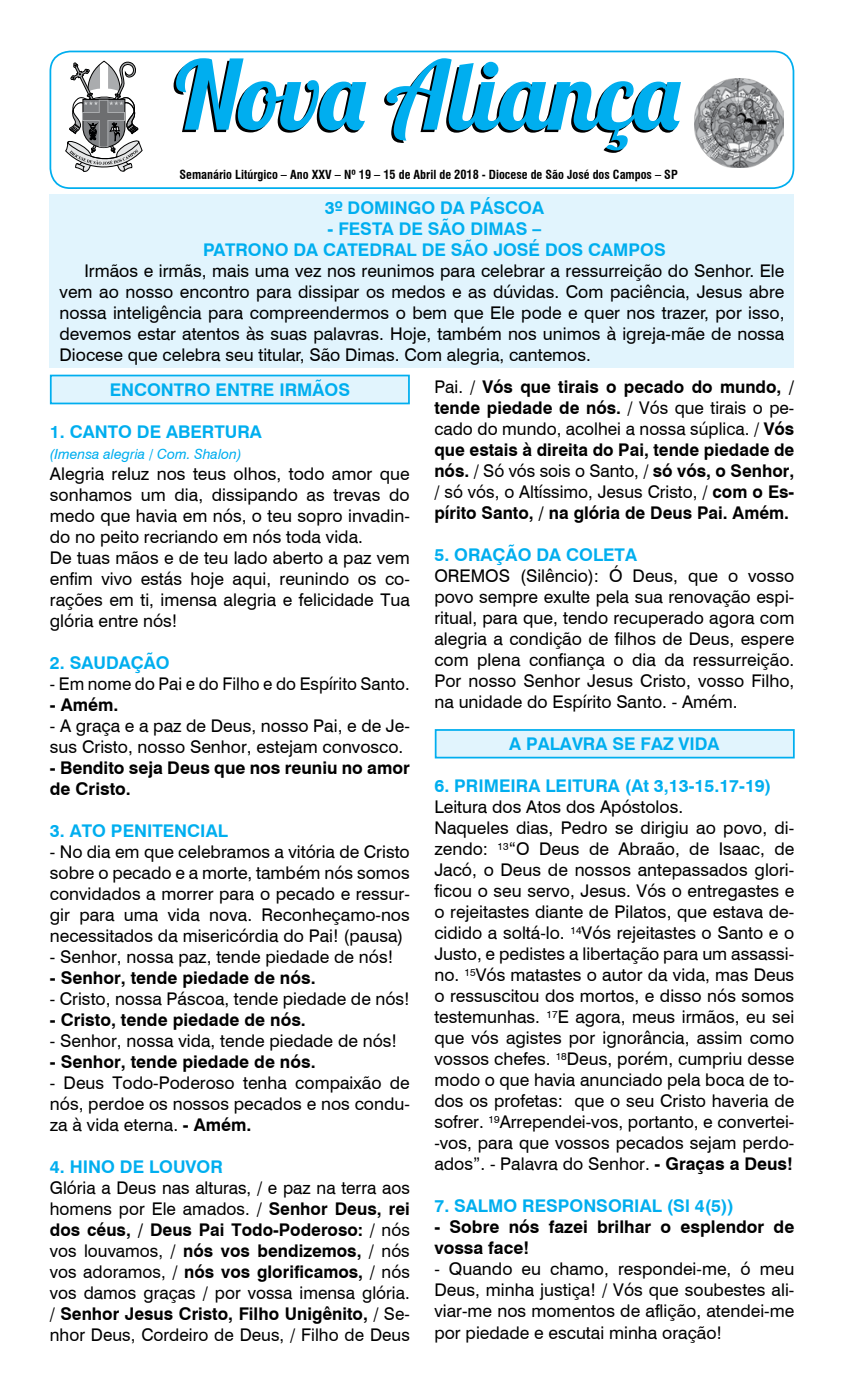
<style>
.page{position:relative;width:844px;height:1389px;background:#fff}
.page>*{position:absolute;margin:0;border:0;box-sizing:border-box;transform-origin:0 0}
.t1{font:95.2px "Lobster 1.4";color:#00aeef}
.t2{font:17.5px/21px "Swiss 721 BT";color:#000;text-align:justify}
.t3{font:700 17.5px/21px "Swiss 721 BT";color:#000}
.t4{font:700 17.5px/21px "Swiss 721 BT";color:#00aeef;text-align:center}
.t5{font:italic 14px "Swiss 721 BT";color:#00aeef}
.t6{font:700 condensed 12.25px "Swiss 721 BT";color:#000}
.s1{font-weight:700}
.s2{font-weight:400}
</style>
<div class="page">
<div style="left:434px;top:729px;width:360px;height:29px;background:#e1f4fd;border:2px solid #00aeef"></div>
<div style="left:50px;top:375px;width:360px;height:29px;background:#e1f4fd;border:2px solid #00aeef"></div>
<div style="left:49px;top:51px;width:745px;height:138px;border:2px solid #00aeef;border-radius:20px"></div>
<svg style="left:65px;top:60px;width:77px;height:112px"></svg>
<div style="left:50px;top:195px;width:744px;height:173px;background:#e1f4fd"></div>
<img style="left:694px;top:79px;width:89px;height:88px">
<h1 class="t1" style="left:175px;top:35px;width:505px">Nova Aliança</h1>
<p class="t6" style="left:179px;top:167px;width:499px">Semanário Litúrgico – Ano XXV – Nº 19 – 15 de Abril de 2018 - Diocese de São José dos Campos – SP</p>
<p class="t4" style="left:324px;top:197px;width:221px">3º DOMINGO DA PÁSCOA</p>
<p class="t4" style="left:203px;top:218px;width:464px">- FESTA DE SÃO DIMAS –<br>PATRONO DA CATEDRAL DE SÃO JOSÉ DOS CAMPOS</p>
<p class="t2" style="left:60px;top:260px;width:726px;text-indent:25px">Irmãos e irmãs, mais uma vez nos reunimos para celebrar a ressurreição do Senhor. Ele vem ao nosso encontro para dissipar os medos e as dúvidas. Com paciência, Jesus abre nossa inteligência para compreendermos o bem que Ele pode e quer nos trazer, por isso, devemos estar atentos às suas palavras. Hoje, também nos unimos à igreja-mãe de nossa Diocese que celebra seu titular, São Dimas. Com alegria, cantemos.</p>
<p class="t4" style="left:110px;top:379px;width:242px">ENCONTRO ENTRE IRMÃOS</p>
<p class="t4" style="left:50px;top:421px;width:213px">1. CANTO DE ABERTURA</p>
<p class="t5" style="left:50px;top:444px;width:193px">(Imensa alegria / Com. Shalon)</p>
<p class="t2" style="left:50px;top:462px;width:361px;text-align:left">Alegria reluz nos teus olhos, todo amor que sonhamos um dia, dissipando as trevas do medo que havia em nós, o teu sopro invadin&shy;do no peito recriando em nós toda vida.<br>De tuas mãos e de teu lado aberto a paz vem enfim vivo estás hoje aqui, reunindo os co&shy;rações em ti, imensa alegria e felicidade Tua glória entre nós!</p>
<p class="t4" style="left:50px;top:652px;width:121px">2. SAUDAÇÃO</p>
<p class="t2" style="left:50px;top:672px;width:361px">- Em nome do Pai e do Filho e do Espírito Santo.</p>
<p class="t3" style="left:50px;top:694px;width:70px">- Amém.</p>
<p class="t2" style="left:50px;top:714px;width:361px">- A graça e a paz de Deus, nosso Pai, e de Je&shy;sus Cristo, nosso Senhor, estejam convosco.</p>
<p class="t3" style="left:50px;top:757px;width:361px">- Bendito seja Deus que nos reuniu no amor de Cristo.</p>
<p class="t4" style="left:50px;top:820px;width:179px">3. ATO PENITENCIAL</p>
<p class="t2" style="left:50px;top:840px;width:361px">- No dia em que celebramos a vitória de Cristo sobre o pecado e a morte, também nós somos convidados a morrer para o pecado e ressur&shy;gir para uma vida nova. Reconheçamo-nos necessitados da misericórdia do Pai! (pausa)</p>
<p class="t2" style="left:50px;top:945px;width:345px">- Senhor, nossa paz, tende piedade de nós!</p>
<p class="t3" style="left:50px;top:967px;width:267px">- Senhor, tende piedade de nós.</p>
<p class="t2" style="left:50px;top:987px;width:361px">- Cristo, nossa Páscoa, tende piedade de nós!</p>
<p class="t3" style="left:50px;top:1009px;width:257px">- Cristo, tende piedade de nós.</p>
<p class="t2" style="left:50px;top:1029px;width:349px">- Senhor, nossa vida, tende piedade de nós!</p>
<p class="t3" style="left:50px;top:1051px;width:267px">- Senhor, tende piedade de nós.</p>
<p class="t2" style="left:50px;top:1071px;width:361px">- Deus Todo-Poderoso tenha compaixão de nós, perdoe os nossos pecados e nos condu&shy;za à vida eterna. <span class="s1">- Amém.</span></p>
<p class="t4" style="left:50px;top:1156px;width:174px">4. HINO DE LOUVOR</p>
<p class="t2" style="left:50px;top:1176px;width:361px">Glória a Deus nas alturas, / e paz na terra aos homens por Ele amados. / <span class="s1">Senhor Deus, rei dos céus, / Deus Pai Todo-Poderoso:</span> / nós vos louvamos, / <span class="s1">nós vos bendizemos,</span> / nós vos adoramos, / <span class="s1">nós vos glorificamos,</span> / nós vos damos graças / por vossa imensa glória. / <span class="s1">Senhor Jesus Cristo, Filho Unigênito,</span> / Se&shy;nhor Deus, Cordeiro de Deus, / Filho de Deus</p>
<p class="t3" style="left:434px;top:376px;width:361px;text-align:justify"><span class="s2">Pai. /</span> Vós que tirais o pecado do mundo, / tende piedade de nós. <span class="s2">/ Vós que tirais o pe&shy;cado do mundo, acolhei a nossa súplica. /</span> Vós que estais à direita do Pai, tende piedade de nós. <span class="s2">/ Só vós sois o Santo, /</span> só vós, o Senhor, <span class="s2">/ só vós, o Altíssimo, Jesus Cristo, /</span> com o Es&shy;pírito Santo, / na glória de Deus Pai. Amém.</p>
<p class="t4" style="left:434px;top:544px;width:204px">5. ORAÇÃO DA COLETA</p>
<p class="t2" style="left:434px;top:565px;width:361px">OREMOS (Silêncio): Ó Deus, que o vosso povo sempre exulte pela sua renovação espi&shy;ritual, para que, tendo recuperado agora com alegria a condição de filhos de Deus, espere com plena confiança o dia da ressurreição.<br>Por nosso Senhor Jesus Cristo, vosso Filho, na unidade do Espírito Santo. - Amém.</p>
<p class="t4" style="left:509px;top:733px;width:212px">A PALAVRA SE FAZ VIDA</p>
<p class="t4" style="left:434px;top:775px;width:338px">6. PRIMEIRA LEITURA (At 3,13-15.17-19)</p>
<p class="t2" style="left:434px;top:796px;width:361px;text-align:left">Leitura dos Atos dos Apóstolos.<br>Naqueles dias, Pedro se dirigiu ao povo, di&shy;zendo: <sup>13</sup>“O Deus de Abraão, de Isaac, de Jacó, o Deus de nossos antepassados glori&shy;ficou o seu servo, Jesus. Vós o entregastes e o rejeitastes diante de Pilatos, que estava de&shy;cidido a soltá-lo. <sup>14</sup>Vós rejeitastes o Santo e o Justo, e pedistes a libertação para um assassi&shy;no. <sup>15</sup>Vós matastes o autor da vida, mas Deus o ressuscitou dos mortos, e disso nós somos testemunhas. <sup>17</sup>E agora, meus irmãos, eu sei que vós agistes por ignorância, assim como vossos chefes. <sup>18</sup>Deus, porém, cumpriu desse modo o que havia anunciado pela boca de to&shy;dos os profetas: que o seu Cristo haveria de sofrer. <sup>19</sup>Arrependei-vos, portanto, e convertei--vos, para que vossos pecados sejam perdo&shy;ados”. - Palavra do Senhor. <span class="s1">- Graças a Deus!</span></p>
<p class="t4" style="left:434px;top:1195px;width:301px">7. SALMO RESPONSORIAL (Sl 4(5))</p>
<p class="t3" style="left:434px;top:1216px;width:361px">- Sobre nós fazei brilhar o esplendor de vossa face!</p>
<p class="t2" style="left:434px;top:1258px;width:361px">- Quando eu chamo, respondei-me, ó meu Deus, minha justiça! / Vós que soubestes ali&shy;viar-me nos momentos de aflição, atendei-me por piedade e escutai minha oração!</p>
</div>
